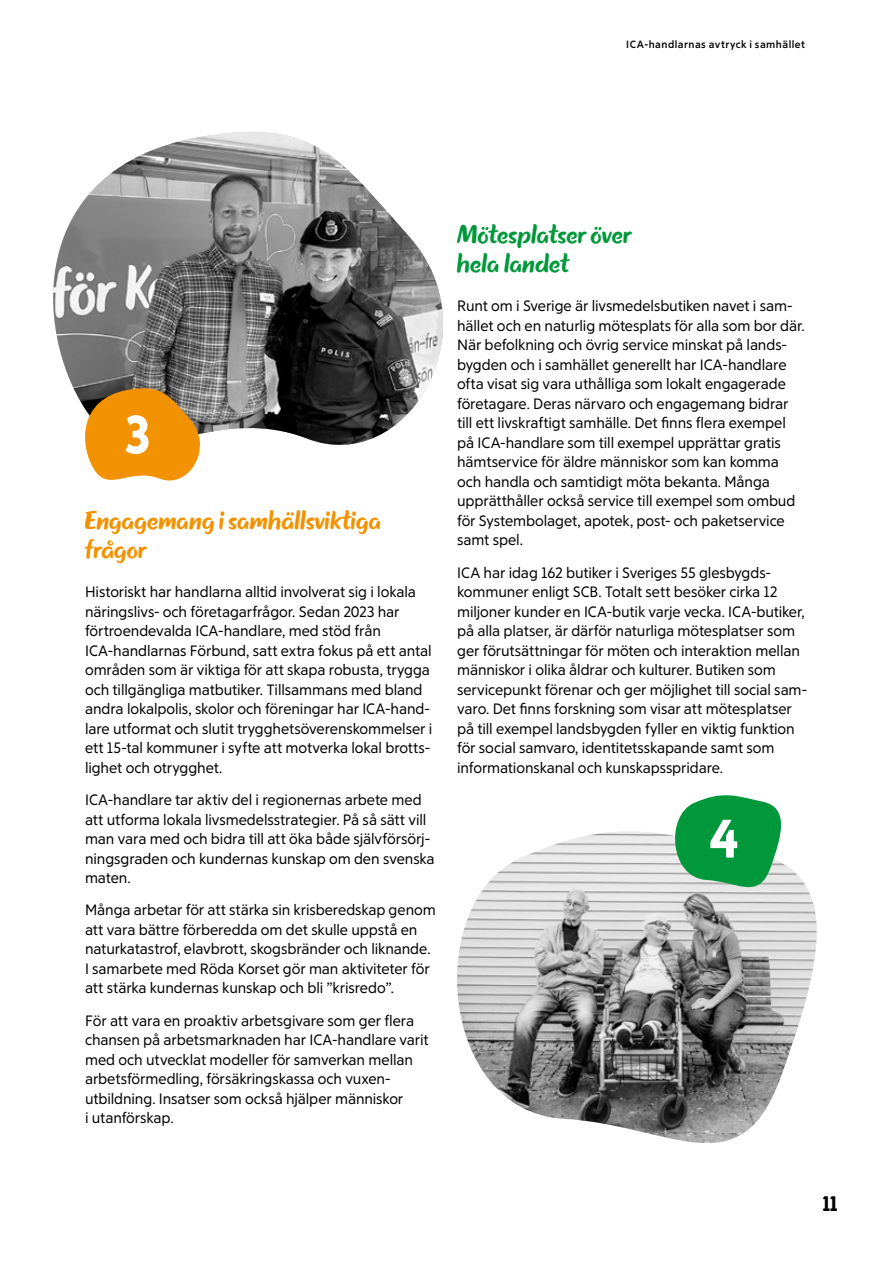
<style>
.page{position:relative;width:893px;height:1263px;background:#fff}
.page>*{position:absolute;margin:0;border:0;box-sizing:border-box;transform-origin:0 0}
.t1{font:700 54px "ICA Rubrik";color:#fff}
.t2{font:24.15px/29px "ICA Brush 08";color:#f39200}
.t3{font:24.15px/29px "ICA Brush 08";color:#00983a}
.t4{font:700 21px "ICA Rubrik";color:#000}
.t5{font:15px/19.5px "ICA Text Ny 14";letter-spacing:-.01em;color:#000}
.t6{font:700 10.5px "ICA Text Ny 14";letter-spacing:.045em;color:#000}
</style>
<div class="page">
<img style="left:53px;top:132px;width:390px;height:313px">
<img style="left:457px;top:831px;width:360px;height:312px">
<svg style="left:77px;top:384px;width:138px;height:97px"></svg>
<svg style="left:665px;top:795px;width:125px;height:106px;background:#5db880"></svg>
<p class="t6" style="left:626px;top:38px;width:180px">ICA-handlarnas avtryck i samhället</p>
<h1 class="t1" style="left:125px;top:402px;width:26px">3</h1>
<h2 class="t2" style="left:85px;top:506px;width:298px">Engagemang i samhällsviktiga frågor</h2>
<p class="t5" style="left:85px;top:582px;width:349px">Historiskt har handlarna alltid involverat sig i lokala näringslivs- och företagarfrågor. Sedan 2023 har förtroendevalda ICA-handlare, med stöd från ICA-handlarnas Förbund, satt extra fokus på ett antal områden som är viktiga för att skapa robusta, trygga och tillgängliga matbutiker. Tillsammans med bland andra lokalpolis, skolor och föreningar har ICA-hand&shy;lare utformat och slutit trygghetsöverenskommelser i ett 15-tal kommuner i syfte att motverka lokal brotts&shy;lighet och otrygghet.</p>
<p class="t5" style="left:85px;top:790px;width:351px">ICA-handlare tar aktiv del i regionernas arbete med att utforma lokala livsmedelsstrategier. På så sätt vill man vara med och bidra till att öka både självförsörj&shy;ningsgraden och kundernas kunskap om den svenska maten.</p>
<p class="t5" style="left:85px;top:900px;width:352px">Många arbetar för att stärka sin krisberedskap genom att vara bättre förberedda om det skulle uppstå en naturkatastrof, elavbrott, skogsbränder och liknande.<br>I samarbete med Röda Korset gör man aktiviteter för att stärka kundernas kunskap och bli ”krisredo”.</p>
<p class="t5" style="left:85px;top:1010px;width:345px">För att vara en proaktiv arbetsgivare som ger flera chansen på arbetsmarknaden har ICA-handlare varit med och utvecklat modeller för samverkan mellan arbetsförmedling, försäkringskassa och vuxen&shy;utbildning. Insatser som också hjälper människor<br>i utanförskap.</p>
<h2 class="t3" style="left:457px;top:220px;width:176px">Mötesplatser över hela landet</h2>
<p class="t5" style="left:457px;top:296px;width:349px">Runt om i Sverige är livsmedelsbutiken navet i sam&shy;hället och en naturlig mötesplats för alla som bor där.<br>När befolkning och övrig service minskat på lands&shy;bygden och i samhället generellt har ICA-handlare ofta visat sig vara uthålliga som lokalt engagerade företagare. Deras närvaro och engagemang bidrar till ett livskraftigt samhälle. Det finns flera exempel på ICA-handlare som till exempel upprättar gratis hämtservice för äldre människor som kan komma och handla och samtidigt möta bekanta. Många upprätthåller också service till exempel som ombud för Systembolaget, apotek, post- och paketservice samt spel.</p>
<p class="t5" style="left:457px;top:562px;width:352px">ICA har idag 162 butiker i Sveriges 55 glesbygds&shy;kommuner enligt SCB. Totalt sett besöker cirka 12 miljoner kunder en ICA-butik varje vecka. ICA-butiker, på alla platser, är därför naturliga mötesplatser som ger förutsättningar för möten och interaktion mellan människor i olika åldrar och kulturer. Butiken som servicepunkt förenar och ger möjlighet till social sam&shy;varo. Det finns forskning som visar att mötesplatser på till exempel landsbygden fyller en viktig funktion för social samvaro, identitetsskapande samt som informationskanal och kunskapsspridare.</p>
<h1 class="t1" style="left:709px;top:806px;width:30px">4</h1>
<h3 class="t4" style="left:822px;top:1191px;width:17px">11</h3>
</div>
